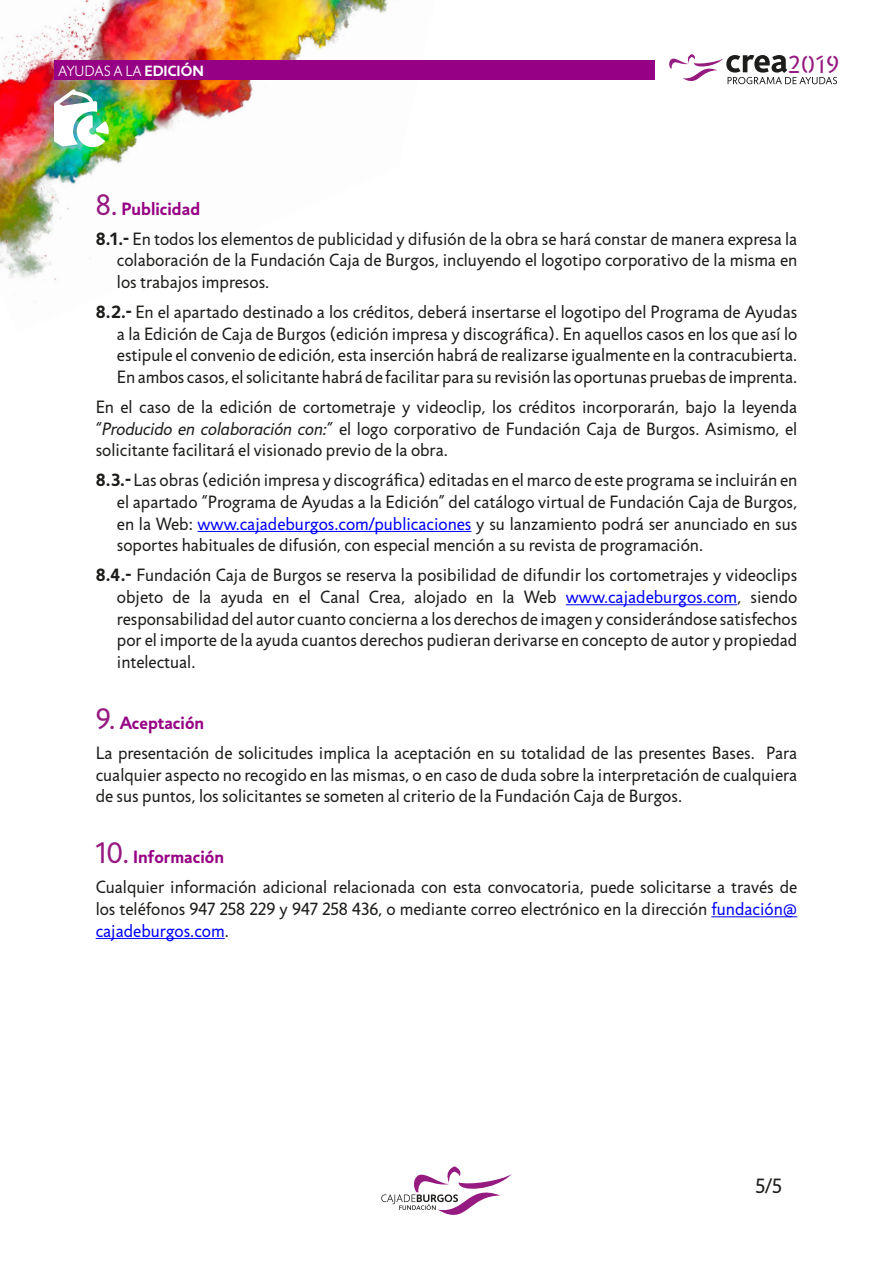
<style>
.page{position:relative;width:893px;height:1263px;background:#fff}
.page>*{position:absolute;margin:0;border:0;box-sizing:border-box;transform-origin:0 0}
.t1{font:25.05px "Jigsaw Stencil";color:#951b81}
.t2{font:20.85px "Jigsaw";color:#1d1d1b}
.t3{font:18px/21.6px "Jigsaw";color:#1d1d1b}
.t4{font:300 15px "Jigsaw";color:#fff}
.s1{font-weight:700}
.s2{font-size:30px;color:#951b81}
.s3{font-weight:700;color:#960084}
.s4{font-style:italic}
.s5{color:#00f}
</style>
<div class="page">
<img style="left:0;top:0;width:436px;height:281px">
<svg style="left:669px;top:54px;width:168px;height:31px"></svg>
<div style="left:54px;top:61px;width:601px;height:19px;background:#960084"></div>
<img style="left:54px;top:89px;width:55px;height:58px">
<hr style="left:198px;top:531px;width:273px;height:1px;background:#00f">
<hr style="left:566px;top:604px;width:171px;height:1px;background:#00f">
<hr style="left:711px;top:916px;width:86px;height:1px;background:#00f">
<hr style="left:96px;top:938px;width:129px;height:1px;background:#00f">
<svg style="left:381px;top:1166px;width:131px;height:49px"></svg>
<p class="t4" style="left:58px;top:62px;width:147px">AYUDAS A LA <span class="s1">EDICIÓN</span></p>
<h1 class="t1" style="left:788px;top:50px;width:52px">2019</h1>
<p class="t3" style="left:96px;top:194px;width:703px;line-height:30.2px"><span class="s2">8.</span> <span class="s3">Publicidad<br></span><span class="s1">8.1.-</span> En todos los elementos de publicidad y difusión de la obra se hará constar de manera expresa la</p>
<p class="t3" style="left:117px;top:250px;width:682px">colaboración de la Fundación Caja de Burgos, incluyendo el logotipo corporativo de la misma en los trabajos impresos.</p>
<p class="t3" style="left:117px;top:301px;width:682px;text-align:justify;text-indent:-21px"><span class="s1">8.2.-</span> En el apartado destinado a los créditos, deberá insertarse el logotipo del Programa de Ayudas a la Edición de Caja de Burgos (edición impresa y discográfica). En aquellos casos en los que así lo estipule el convenio de edición, esta inserción habrá de realizarse igualmente en la contracubierta.<br>En ambos casos, el solicitante habrá de facilitar para su revisión las oportunas pruebas de imprenta.</p>
<p class="t3" style="left:96px;top:396px;width:703px;text-align:justify">En el caso de la edición de cortometraje y videoclip, los créditos incorporarán, bajo la leyenda <span class="s4">“Producido en colaboración con:”</span> el logo corporativo de Fundación Caja de Burgos. Asimismo, el solicitante facilitará el visionado previo de la obra.</p>
<p class="t3" style="left:117px;top:469px;width:682px;text-align:justify;text-indent:-21px"><span class="s1">8.3.-</span> Las obras (edición impresa y discográfica) editadas en el marco de este programa se incluirán en el apartado “Programa de Ayudas a la Edición” del catálogo virtual de Fundación Caja de Burgos, en la Web: <span class="s5">www.cajadeburgos.com/publicaciones</span> y su lanzamiento podrá ser anunciado en sus soportes habituales de difusión, con especial mención a su revista de programación.</p>
<p class="t3" style="left:117px;top:564px;width:682px;text-align:justify;text-indent:-21px"><span class="s1">8.4.-</span> Fundación Caja de Burgos se reserva la posibilidad de difundir los cortometrajes y videoclips objeto de la ayuda en el Canal Crea, alojado en la Web <span class="s5">www.cajadeburgos.com</span>, siendo responsabilidad del autor cuanto concierna a los derechos de imagen y considerándose satisfechos por el importe de la ayuda cuantos derechos pudieran derivarse en concepto de autor y propiedad intelectual.</p>
<p class="t3" style="left:96px;top:708px;width:703px;line-height:30.2px"><span class="s2">9.</span> <span class="s3">Aceptación<br></span>La presentación de solicitudes implica la aceptación en su totalidad de las presentes Bases. Para</p>
<p class="t3" style="left:96px;top:764px;width:703px">cualquier aspecto no recogido en las mismas, o en caso de duda sobre la interpretación de cualquiera de sus puntos, los solicitantes se someten al criterio de la Fundación Caja de Burgos.</p>
<p class="t3" style="left:96px;top:842px;width:703px;line-height:30.2px"><span class="s2">10.</span> <span class="s3">Información<br></span>Cualquier información adicional relacionada con esta convocatoria, puede solicitarse a través de</p>
<p class="t3" style="left:96px;top:898px;width:703px">los teléfonos 947 258 229 y 947 258 436, o mediante correo electrónico en la dirección <span class="s5">fundación@ cajadeburgos.com</span>.</p>
<p class="t2" style="left:755px;top:1174px;width:28px">5/5</p>
</div>
